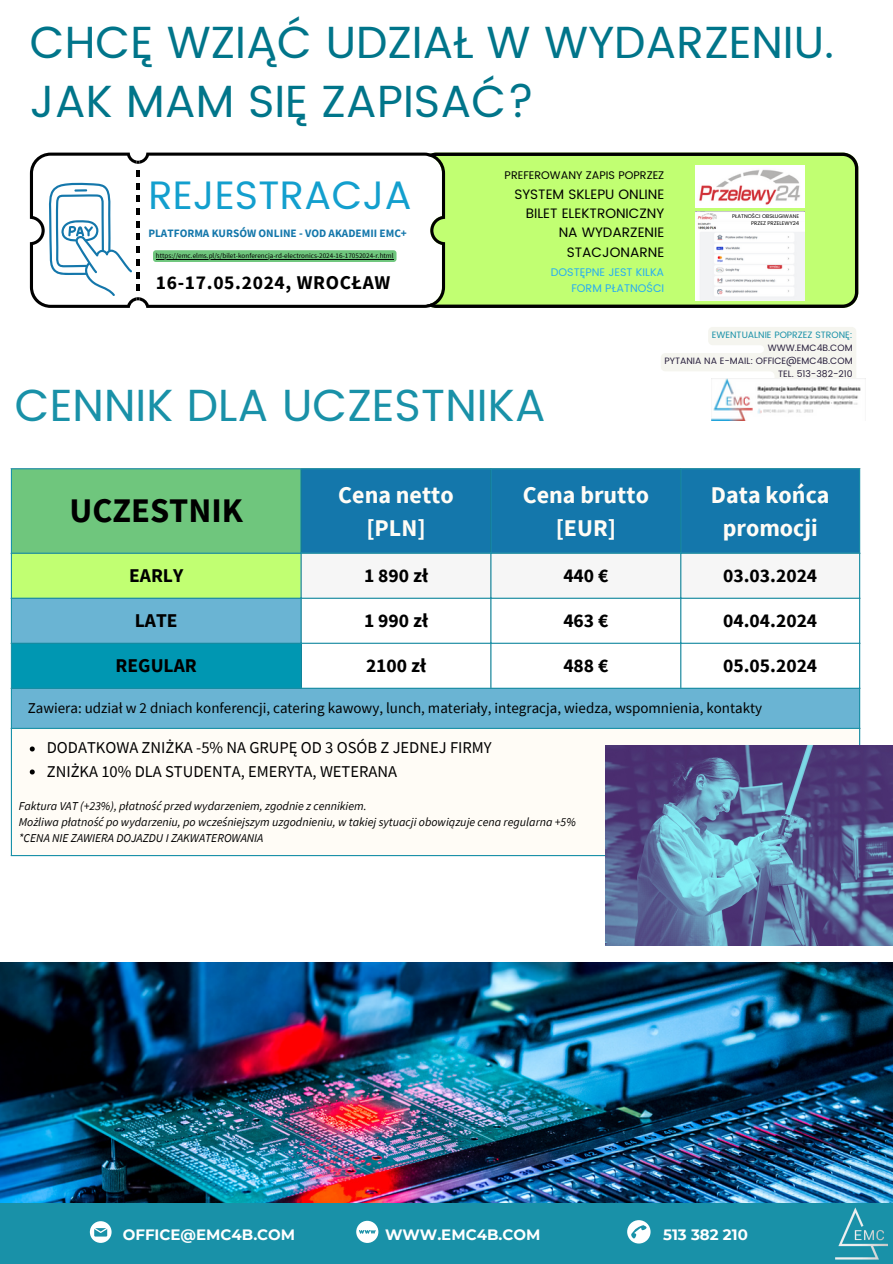
<style>
.page{position:relative;width:893px;height:1264px;background:#fff}
.page>*{position:absolute;margin:0;border:0;box-sizing:border-box;transform-origin:0 0}
.t1{font:45px/58.5px "Poppins";color:#00758a}
.t2{font:45px "Poppins";color:#1991a8}
.t3{font:39.6px "Poppins";color:#139fce}
.t4{font:700 34.5px "Source Sans Pro";color:#000}
.t5{font:700 24px/33px "Source Sans Pro";color:#fffcf6;text-align:center}
.t6{font:700 19.5px "Source Sans Pro";color:#000}
.t7{font:700 19.5px "Source Sans Pro";letter-spacing:.035em;color:#000}
.t8{font:16.5px "Source Sans Pro";color:#000}
.t9{font:15px "Source Sans Pro";color:#000}
.t10{font:700 15px "Montserrat";color:#fff}
.t11{font:13.65px/19.4px "Poppins";color:#000;text-align:right}
.t12{font:italic 12px "Source Sans Pro";color:#000}
.t13{font:700 11.25px "Source Sans Pro";color:#1477ab}
.t14{font:11.1px/15.8px "Poppins";color:#28adf2;text-align:right}
.t15{font:11.1px "Poppins";color:#000}
.t16{font:9.15px "Poppins";color:#29203e}
.t17{font:9.15px "Poppins";color:#1991a8}
.t18{font:7.05px "Source Sans Pro";color:#000}
.t19{font:5.25px/7.5px "Poppins";color:#000;text-align:right}
</style>
<div class="page">
<div style="left:11px;top:468px;width:290px;height:85px;background:#6fc67d"></div>
<div style="left:301px;top:469px;width:558px;height:83px;background:#1477ab"></div>
<div style="left:11px;top:553px;width:290px;height:45px;background:#c1ff72"></div>
<div style="left:301px;top:554px;width:381px;height:43px;background:#f6f6f6"></div>
<svg style="left:12px;top:599px;width:847px;height:128px"></svg>
<div style="left:11px;top:643px;width:290px;height:45px;background:#0097b2"></div>
<div style="left:11px;top:728px;width:848px;height:127px;background:#fffcf6"></div>
<svg style="left:30px;top:746px;width:5px;height:5px"></svg>
<svg style="left:30px;top:769px;width:5px;height:5px"></svg>
<hr style="left:11px;top:469px;width:1px;height:386px;background:#1991a8">
<hr style="left:300px;top:469px;width:1px;height:218px;background:#1991a8">
<hr style="left:490px;top:469px;width:1px;height:218px;background:#1991a8">
<hr style="left:680px;top:469px;width:1px;height:218px;background:#1991a8">
<hr style="left:859px;top:469px;width:1px;height:386px;background:#1991a8">
<hr style="left:11px;top:468px;width:849px;height:1px;background:#1991a8">
<hr style="left:11px;top:552px;width:849px;height:2px;background:#1991a8">
<hr style="left:11px;top:597px;width:849px;height:2px;background:#1991a8">
<hr style="left:11px;top:642px;width:849px;height:2px;background:#1991a8">
<hr style="left:11px;top:687px;width:849px;height:2px;background:#1991a8">
<hr style="left:11px;top:727px;width:849px;height:2px;background:#1991a8">
<hr style="left:11px;top:855px;width:849px;height:1px;background:#1991a8">
<img style="left:0;top:962px;width:892px;height:241px">
<img style="left:605px;top:746px;width:287px;height:199px">
<div style="left:0;top:1203px;width:892px;height:60px;background:#1991a8"></div>
<svg style="left:90px;top:1221px;width:21px;height:21px"></svg>
<svg style="left:356px;top:1220px;width:22px;height:22px"></svg>
<svg style="left:627px;top:1220px;width:23px;height:23px"></svg>
<img style="left:823px;top:1199px;width:69px;height:61px">
<svg style="left:445px;top:153px;width:413px;height:155px;background:#b6f16c"></svg>
<svg style="left:147px;top:153px;width:298px;height:155px"></svg>
<svg style="left:30px;top:153px;width:117px;height:155px"></svg>
<img style="left:695px;top:211px;width:109px;height:89px">
<svg style="left:661px;top:327px;width:195px;height:52px"></svg>
<img style="left:711px;top:379px;width:150px;height:41px">
<img style="left:695px;top:165px;width:109px;height:42px">
<div style="left:153px;top:250px;width:243px;height:12px;background:#6fc67d;border-radius:3px"></div>
<hr style="left:156px;top:259px;width:237px;height:1px;background:#000">
<p class="t1" style="left:30px;top:13px;width:805px">CHCĘ WZIĄĆ UDZIAŁ W WYDARZENIU.<br>JAK MAM SIĘ ZAPISAĆ?</p>
<p class="t3" style="left:148px;top:172px;width:265px">REJESTRACJA</p>
<p class="t13" style="left:148px;top:226px;width:260px">PLATFORMA KURSÓW ONLINE - VOD AKADEMII EMC+</p>
<p class="t15" style="left:504px;top:169px;width:161px">PREFEROWANY ZAPIS POPRZEZ</p>
<p class="t11" style="left:514px;top:184px;width:151px">SYSTEM SKLEPU ONLINE<br>BILET ELEKTRONICZNY<br>NA WYDARZENIE</p>
<p class="t18" style="left:156px;top:251px;width:239px">https://emc.elms.pl/s/bilet-konferencja-rd-electronics-2024-16-17052024-r.html</p>
<p class="t11" style="left:566px;top:242px;width:99px">STACJONARNE</p>
<p class="t7" style="left:156px;top:269px;width:236px">16-17.05.2024, WROCŁAW</p>
<p class="t14" style="left:551px;top:265px;width:115px">DOSTĘPNE JEST KILKA<br>FORM PŁATNOŚCI</p>
<p class="t19" style="left:732px;top:212px;width:69px">PŁATNOŚCI OBSŁUGIWANE<br>PRZEZ PRZELEWY24</p>
<p class="t2" style="left:15px;top:379px;width:532px">CENNIK DLA UCZESTNIKA</p>
<p class="t17" style="left:711px;top:329px;width:142px">EWENTUALNIE POPRZEZ STRONĘ:</p>
<p class="t16" style="left:767px;top:342px;width:86px">WWW.EMC4B.COM</p>
<p class="t16" style="left:664px;top:355px;width:190px">PYTANIA NA E-MAIL: OFFICE@EMC4B.COM</p>
<p class="t16" style="left:778px;top:369px;width:76px">TEL. 513-382-210</p>
<h1 class="t4" style="left:69px;top:488px;width:175px">UCZESTNIK</h1>
<p class="t5" style="left:338px;top:478px;width:117px">Cena netto</p>
<p class="t5" style="left:366px;top:511px;width:61px">[PLN]</p>
<p class="t5" style="left:522px;top:478px;width:128px">Cena brutto [EUR]</p>
<h3 class="t5" style="left:711px;top:478px;width:120px">Data końca promocji</h3>
<h6 class="t6" style="left:129px;top:562px;width:56px">EARLY</h6>
<p class="t6" style="left:364px;top:562px;width:65px">1 890 zł</p>
<p class="t6" style="left:563px;top:562px;width:47px">440 €</p>
<p class="t6" style="left:723px;top:562px;width:95px">03.03.2024</p>
<h2 class="t6" style="left:135px;top:607px;width:44px">LATE</h2>
<h5 class="t6" style="left:364px;top:607px;width:65px">1 990 zł</h5>
<h6 class="t6" style="left:563px;top:607px;width:47px">463 €</h6>
<p class="t6" style="left:723px;top:607px;width:95px">04.04.2024</p>
<p class="t6" style="left:116px;top:652px;width:83px">REGULAR</p>
<p class="t6" style="left:366px;top:652px;width:61px">2100 zł</p>
<p class="t6" style="left:563px;top:652px;width:47px">488 €</p>
<h1 class="t6" style="left:723px;top:652px;width:95px">05.05.2024</h1>
<p class="t9" style="left:28px;top:698px;width:736px">Zawiera: udział w 2 dniach konferencji, catering kawowy, lunch, materiały, integracja, wiedza, wspomnienia, kontakty</p>
<p class="t8" style="left:47px;top:737px;width:446px">DODATKOWA ZNIŻKA -5% NA GRUPĘ OD 3 OSÓB Z JEDNEJ FIRMY</p>
<p class="t8" style="left:47px;top:760px;width:352px">ZNIŻKA 10% DLA STUDENTA, EMERYTA, WETERANA</p>
<p class="t12" style="left:19px;top:797px;width:349px">Faktura VAT (+23%), płatność przed wydarzeniem, zgodnie z cennikiem.</p>
<p class="t12" style="left:19px;top:813px;width:558px">Możliwa płatność po wydarzeniu, po wcześniejszym uzgodnieniu, w takiej sytuacji obowiązuje cena regularna +5%</p>
<p class="t12" style="left:19px;top:829px;width:246px">*CENA NIE ZAWIERA DOJAZDU I ZAKWATEROWANIA</p>
<p class="t10" style="left:123px;top:1225px;width:174px">OFFICE@EMC4B.COM</p>
<p class="t10" style="left:385px;top:1225px;width:157px">WWW.EMC4B.COM</p>
<p class="t10" style="left:663px;top:1225px;width:86px">513 382 210</p>
</div>
